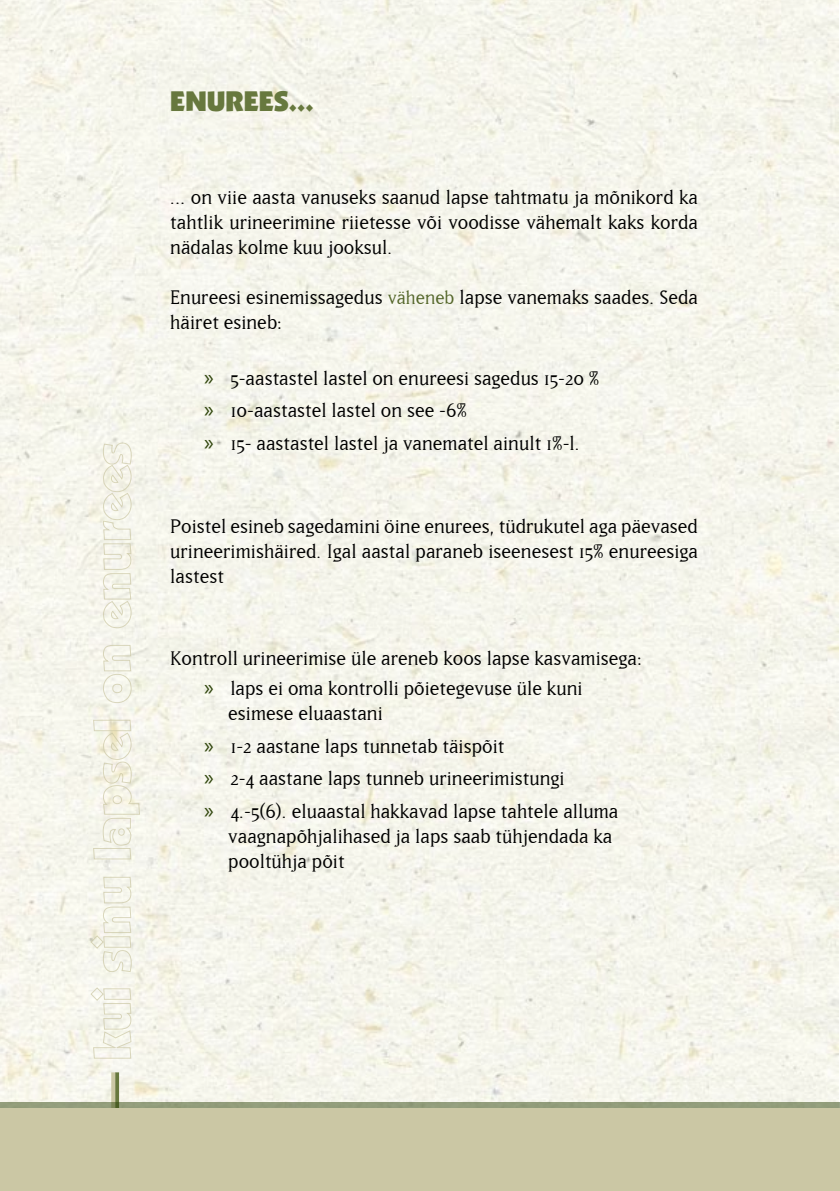
<style>
.page{position:relative;width:840px;height:1191px;background:#fff}
.page>*{position:absolute;margin:0;border:0;box-sizing:border-box;transform-origin:0 0}
.t1{font:28px "Boulder";color:#67783e}
.t2{font:23px/25px "Matrix";color:#000}
.t3{font:23px/32.4px "Myriad Pro";color:#2f450b;text-align:justify}
.s1{font-size:22px;color:#55672b}
</style>
<div class="page">
<img style="left:0;top:0;width:837px;height:1102px">
<svg style="left:115px;top:1072px;width:4px;height:30px"></svg>
<svg style="left:111px;top:1072px;width:4px;height:30px"></svg>
<div style="left:0;top:1102px;width:839px;height:89px;background:#929d7b"></div>
<div style="left:0;top:1108px;width:839px;height:83px;background:#cbc7a4"></div>
<svg style="left:90px;top:442px;width:50px;height:617px"></svg>
<hr style="left:839px;top:1102px;width:1px;height:89px;background:#2f450b">
<hr style="left:839px;top:1108px;width:1px;height:83px;background:#cbc7a4">
<p class="t1" style="left:170px;top:85px;width:145px">ENUREES...</p>
<p class="t2" style="left:170px;top:185px;width:529px;text-align:justify">... on viie aasta vanuseks saanud lapse tahtmatu ja mõnikord ka tahtlik urineerimine riietesse või voodisse vähemalt kaks korda nädalas kolme kuu jooksul.</p>
<p class="t2" style="left:170px;top:285px;width:529px">Enureesi esinemissagedus <span class="s1">väheneb</span> lapse vanemaks saades. Seda häiret esineb:</p>
<p class="t3" style="left:204px;top:360px;width:11px">» » »</p>
<p class="t2" style="left:230px;top:362px;width:370px;line-height:32.4px">5-aastastel lastel on enureesi sagedus 15-20 %<br>10-aastastel lastel on see -6%<br>15- aastastel lastel ja vanematel ainult 1%-l.</p>
<p class="t2" style="left:170px;top:513px;width:529px;text-align:justify">Poistel esineb sagedamini öine enurees, tüdrukutel aga päevased urineerimishäired. Igal aastal paraneb iseenesest 15% enureesiga lastest</p>
<p class="t2" style="left:170px;top:642px;width:473px;line-height:30.6px;text-align:center">Kontroll urineerimise üle areneb koos lapse kasvamisega: laps ei oma kontrolli põietegevuse üle kuni</p>
<p class="t2" style="left:228px;top:697px;width:391px;line-height:32.4px">esimese eluaastani<br>1-2 aastane laps tunnetab täispõit<br>2-4 aastane laps tunneb urineerimistungi 4.-5(6). eluaastal hakkavad lapse tahtele alluma</p>
<p class="t2" style="left:228px;top:823px;width:385px">vaagnapõhjalihased ja laps saab tühjendada ka pooltühja põit</p>
<p class="t3" style="left:204px;top:671px;width:11px">»</p>
<p class="t3" style="left:204px;top:728px;width:11px">» » »</p>
</div>
